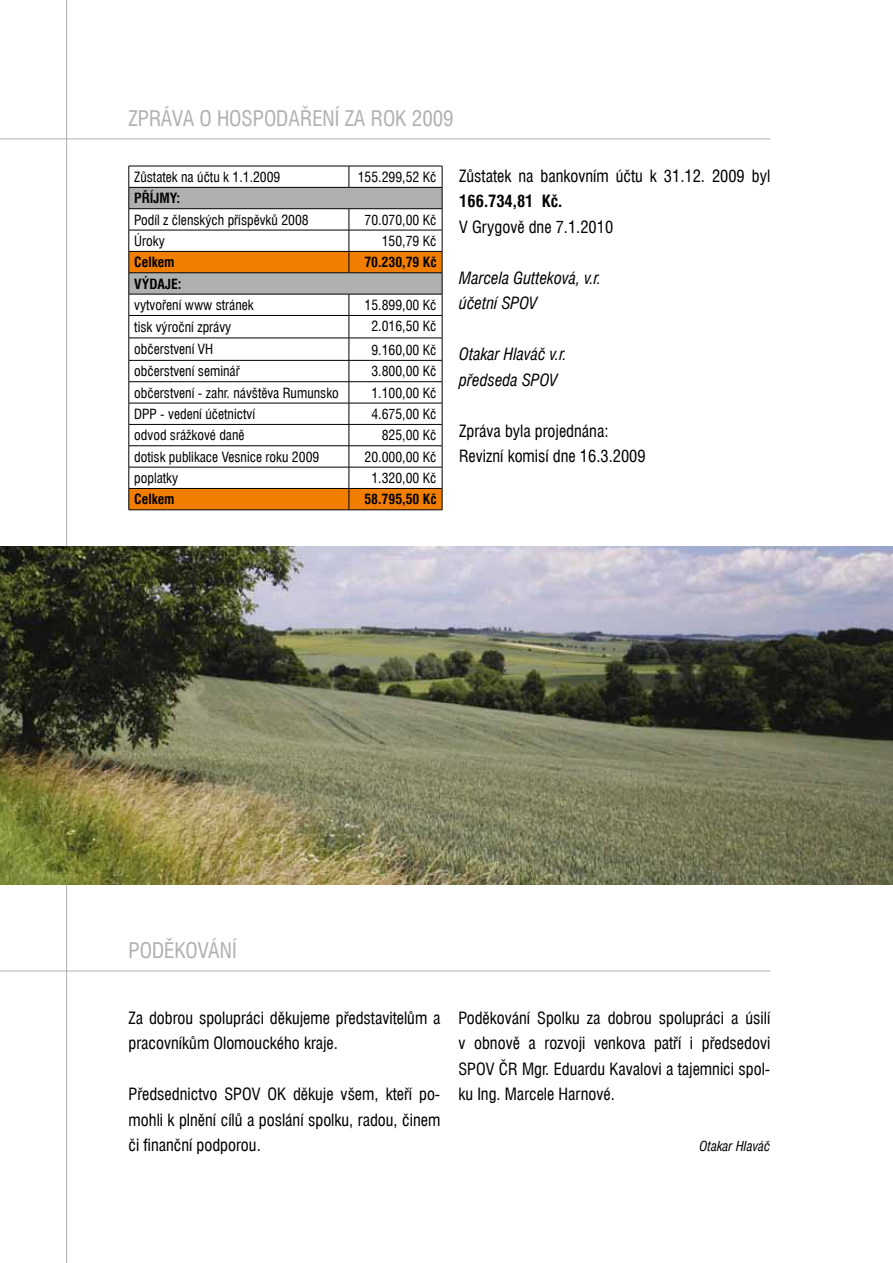
<style>
.page{position:relative;width:893px;height:1263px;background:#fff}
.page>*{position:absolute;margin:0;border:0;box-sizing:border-box;transform-origin:0 0}
.t1{font:condensed 21px "Swiss 721 AT";color:#afb0b0}
.t2{font:condensed 16.5px/25.5px "Swiss 721 AT";color:#000}
.t3{font:italic condensed 16.5px/25.5px "Swiss 721 AT";color:#000}
.t4{font:700 condensed 16.5px "Swiss 721 AT";color:#000}
.t5{font:condensed 13.8px "Swiss 721 AT";color:#000}
.t6{font:700 condensed 13.8px "Swiss 721 AT";color:#000}
.t7{font:italic condensed 13.5px "Swiss 721 AT";color:#000}
</style>
<div class="page">
<hr style="left:66px;top:0;width:1px;height:1263px;background:#afb0b0">
<hr style="left:0;top:139px;width:770px;height:1px;background:#afb0b0">
<hr style="left:0;top:971px;width:770px;height:1px;background:#afb0b0">
<svg style="left:129px;top:166px;width:314px;height:344px"></svg>
<hr style="left:129px;top:510px;width:220px;height:1px;background:#000">
<hr style="left:349px;top:510px;width:93px;height:1px;background:#000">
<img style="left:0;top:546px;width:893px;height:338px">
<p class="t1" style="left:129px;top:105px;width:327px">ZPRÁVA O HOSPODAŘENÍ ZA ROK 2009</p>
<p class="t5" style="left:134px;top:168px;width:148px">Zůstatek na účtu k 1.1.2009</p>
<p class="t5" style="left:358px;top:168px;width:80px">155.299,52 Kč</p>
<p class="t6" style="left:134px;top:190px;width:48px">PŘÍJMY:</p>
<p class="t5" style="left:134px;top:211px;width:176px">Podíl z členských příspěvků 2008</p>
<p class="t5" style="left:365px;top:211px;width:74px">70.070,00 Kč</p>
<p class="t5" style="left:134px;top:232px;width:32px">Úroky</p>
<p class="t5" style="left:382px;top:232px;width:56px">150,79 Kč</p>
<p class="t6" style="left:134px;top:254px;width:42px">Celkem</p>
<p class="t6" style="left:364px;top:254px;width:74px">70.230,79 Kč</p>
<p class="t6" style="left:134px;top:275px;width:49px">VÝDAJE:</p>
<p class="t5" style="left:134px;top:296px;width:121px">vytvoření www stránek</p>
<p class="t5" style="left:365px;top:296px;width:74px">15.899,00 Kč</p>
<p class="t5" style="left:134px;top:319px;width:99px">tisk výroční zprávy</p>
<p class="t5" style="left:371px;top:318px;width:67px">2.016,50 Kč</p>
<p class="t5" style="left:134px;top:340px;width:80px">občerstvení VH</p>
<p class="t5" style="left:371px;top:341px;width:67px">9.160,00 Kč</p>
<p class="t5" style="left:134px;top:362px;width:107px">občerstvení seminář</p>
<p class="t5" style="left:371px;top:362px;width:67px">3.800,00 Kč</p>
<p class="t5" style="left:134px;top:384px;width:206px">občerstvení - zahr. návštěva Rumunsko</p>
<p class="t5" style="left:371px;top:384px;width:67px">1.100,00 Kč</p>
<p class="t5" style="left:134px;top:405px;width:122px">DPP - vedení účetnictví</p>
<p class="t5" style="left:371px;top:405px;width:67px">4.675,00 Kč</p>
<p class="t5" style="left:134px;top:426px;width:112px">odvod srážkové daně</p>
<p class="t5" style="left:382px;top:426px;width:56px">825,00 Kč</p>
<p class="t5" style="left:134px;top:448px;width:187px">dotisk publikace Vesnice roku 2009</p>
<p class="t5" style="left:365px;top:448px;width:74px">20.000,00 Kč</p>
<p class="t5" style="left:134px;top:469px;width:45px">poplatky</p>
<p class="t5" style="left:371px;top:469px;width:67px">1.320,00 Kč</p>
<p class="t6" style="left:134px;top:491px;width:42px">Celkem</p>
<p class="t6" style="left:364px;top:491px;width:74px">58.795,50 Kč</p>
<p class="t2" style="left:459px;top:163px;width:313px">Zůstatek na bankovním účtu k 31.12. 2009 byl</p>
<p class="t4" style="left:459px;top:191px;width:105px">166.734,81 Kč.</p>
<p class="t2" style="left:459px;top:214px;width:156px">V Grygově dne 7.1.2010</p>
<p class="t3" style="left:459px;top:265px;width:144px">Marcela Gutteková, v.r. účetní SPOV</p>
<p class="t3" style="left:459px;top:341px;width:109px">Otakar Hlaváč v.r. předseda SPOV</p>
<p class="t2" style="left:459px;top:418px;width:188px">Zpráva byla projednána:<br>Revizní komisí dne 16.3.2009</p>
<p class="t1" style="left:129px;top:937px;width:110px">PODĚKOVÁNÍ</p>
<p class="t2" style="left:129px;top:1004px;width:313px">Za dobrou spolupráci děkujeme představitelům a pracovníkům Olomouckého kraje.</p>
<p class="t2" style="left:129px;top:1081px;width:313px;text-align:justify">Předsednictvo SPOV OK děkuje všem, kteří po&shy;mohli k plnění cílů a poslání spolku, radou, činem či finanční podporou.</p>
<p class="t2" style="left:458px;top:1004px;width:313px;text-align:justify">Poděkování Spolku za dobrou spolupráci a úsilí v obnově a rozvoji venkova patří i předsedovi SPOV ČR Mgr. Eduardu Kavalovi a tajemnici spol&shy;ku Ing. Marcele Harnové.</p>
<p class="t7" style="left:699px;top:1138px;width:72px">Otakar Hlaváč</p>
</div>
